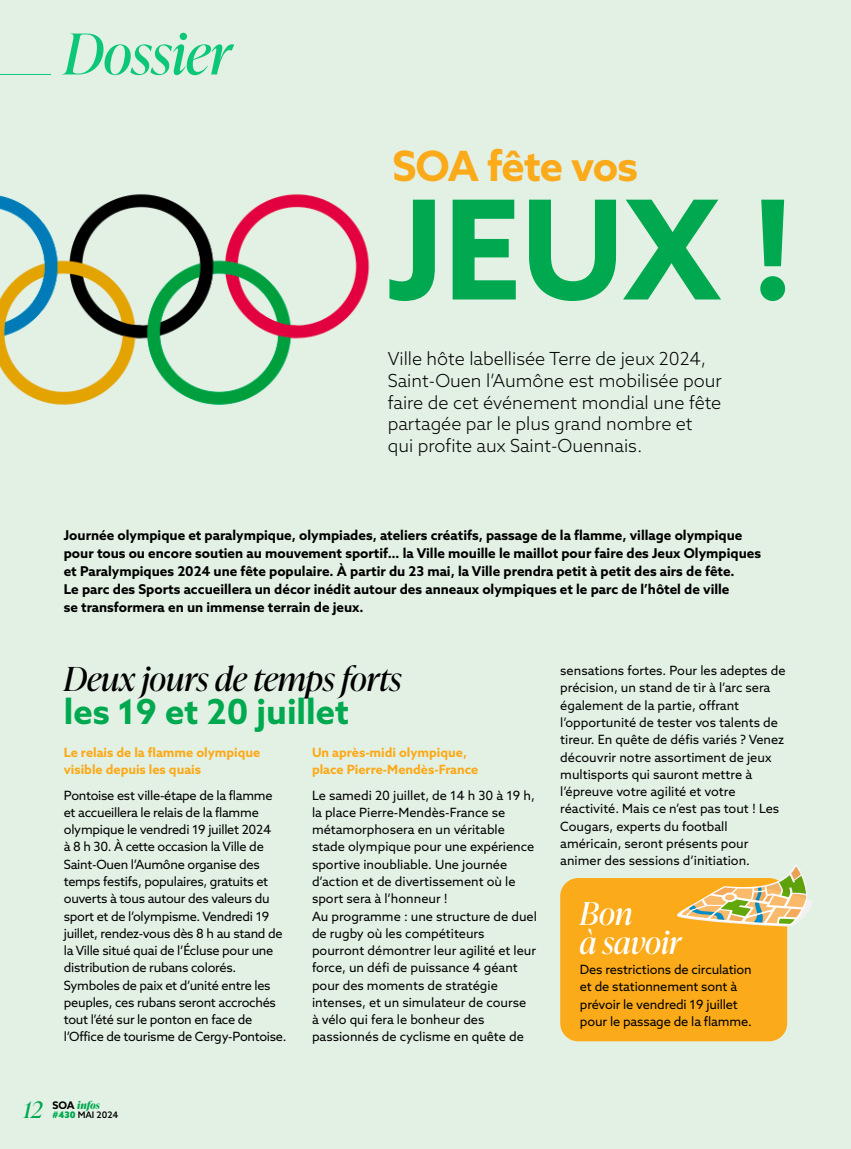
<style>
.page{position:relative;width:851px;height:1149px;background:#fff}
.page>*{position:absolute;margin:0;border:0;box-sizing:border-box;transform-origin:0 0}
.t1{font:700 137.85px "Azo Sans";color:#00a94f}
.t2{font:italic 56.1px "Ivy Presto Display";color:#0dc778}
.t3{font:700 41.7px "Azo Sans";letter-spacing:-.03em;color:#fbaa19}
.t4{font:700 34.5px "Azo Sans";color:#00a94f}
.t5{font:italic 33px "Ivy Presto Display";color:#000}
.t6{font:italic 31.5px/28.5px "Ivy Presto Display";color:#fff}
.t7{font:300 18px/21.6px "Azo Sans";color:#000}
.t8{font:700 13.5px/18px "Azo Sans";color:#000}
.t9{font:12.75px/17.2px "Azo Sans";color:#000}
.t10{font:12.75px/17.2px "Azo Sans";letter-spacing:-.02em;color:#000}
.t11{font:700 12.75px/17.2px "Azo Sans";color:#fbaa19}
.t12{font:italic 700 10.5px "Ivy Presto Display";color:#00a94f}
.t13{font:500 9px "Azo Sans";color:#000}
.s1{font-weight:400;font-size:22.8px}
.s2{font-family:"Azo Sans";font-style:normal;color:#000}
.s3{font-weight:900;color:#00a94f}
</style>
<div class="page">
<div style="left:0;top:0;width:850px;height:1148px;background:#e3f1e5"></div>
<hr style="left:0;top:74px;width:51px;height:1px;background:#0dc778">
<img style="left:0;top:194px;width:370px;height:211px">
<div style="left:560px;top:877px;width:227px;height:163px;background:#fbaa19;border-radius:18px"></div>
<svg style="left:671px;top:865px;width:141px;height:62px"></svg>
<h2 class="t2" style="left:64px;top:14px;width:169px">Dossier</h2>
<h3 class="t3" style="left:392px;top:138px;width:247px">SOA fête vos</h3>
<h1 class="t1" style="left:388px;top:160px;width:406px">JEUX !</h1>
<h3 class="t7" style="left:388px;top:348px;width:335px">Ville hôte labellisée Terre de jeux 2024, Saint-Ouen l’Aumône est mobilisée pour faire de cet événement mondial une fête partagée par le plus grand nombre et qui profite aux Saint-Ouennais.</h3>
<p class="t8" style="left:64px;top:525px;width:698px">Journée olympique et paralympique, olympiades, ateliers créatifs, passage de la flamme, village olympique pour tous ou encore soutien au mouvement sportif… la Ville mouille le maillot pour faire des Jeux Olympiques et Paralympiques 2024 une fête populaire. À partir du 23 mai, la Ville prendra petit à petit des airs de fête.<br>Le parc des Sports accueillera un décor inédit autour des anneaux olympiques et le parc de l’hôtel de ville<br>se transformera en un immense terrain de jeux.</p>
<h3 class="t5" style="left:64px;top:655px;width:339px">Deux jours de temps forts</h3>
<h3 class="t4" style="left:64px;top:689px;width:287px">les 19 et 20 juillet</h3>
<p class="t11" style="left:64px;top:743px;width:198px">Le relais de la flamme olympique visible depuis les quais</p>
<p class="t10" style="left:64px;top:786px;width:224px">Pontoise est ville-étape de la flamme et accueillera le relais de la flamme olympique le vendredi 19 juillet 2024<br>à 8 h 30. À cette occasion la Ville de Saint-Ouen l’Aumône organise des temps festifs, populaires, gratuits et ouverts à tous autour des valeurs du sport et de l’olympisme. Vendredi 19 juillet, rendez-vous dès 8 h au stand de la Ville situé quai de l’Écluse pour une distribution de rubans colorés.<br>Symboles de paix et d’unité entre les peuples, ces rubans seront accrochés tout l’été sur le ponton en face de l’Office de tourisme de Cergy-Pontoise.</p>
<p class="t11" style="left:312px;top:743px;width:168px">Un après-midi olympique, place Pierre-Mendès-France</p>
<p class="t9" style="left:312px;top:786px;width:226px">Le samedi 20 juillet, de 14 h 30 à 19 h, la place Pierre-Mendès-France se métamorphosera en un véritable stade olympique pour une expérience sportive inoubliable. Une journée d’action et de divertissement où le sport sera à l’honneur !<br>Au programme : une structure de duel de rugby où les compétiteurs pourront démontrer leur agilité et leur force, un défi de puissance 4 géant pour des moments de stratégie intenses, et un simulateur de course<br>à vélo qui fera le bonheur des passionnés de cyclisme en quête de</p>
<p class="t12" style="left:23px;top:1097px;width:78px"><span class="s1">12</span> <span class="s2">SOA</span> infos</p>
<p class="t13" style="left:52px;top:1108px;width:67px"><span class="s3">#430</span> MAI 2024</p>
<p class="t9" style="left:560px;top:661px;width:227px">sensations fortes. Pour les adeptes de précision, un stand de tir à l’arc sera également de la partie, offrant l’opportunité de tester vos talents de tireur. En quête de défis variés ? Venez découvrir notre assortiment de jeux multisports qui sauront mettre à l’épreuve votre agilité et votre réactivité. Mais ce n’est pas tout ! Les Cougars, experts du football américain, seront présents pour animer des sessions d’initiation.</p>
<h3 class="t6" style="left:580px;top:897px;width:103px">Bon<br>à savoir</h3>
<p class="t9" style="left:580px;top:960px;width:173px">Des restrictions de circulation et de stationnement sont à prévoir le vendredi 19 juillet pour le passage de la flamme.</p>
</div>
